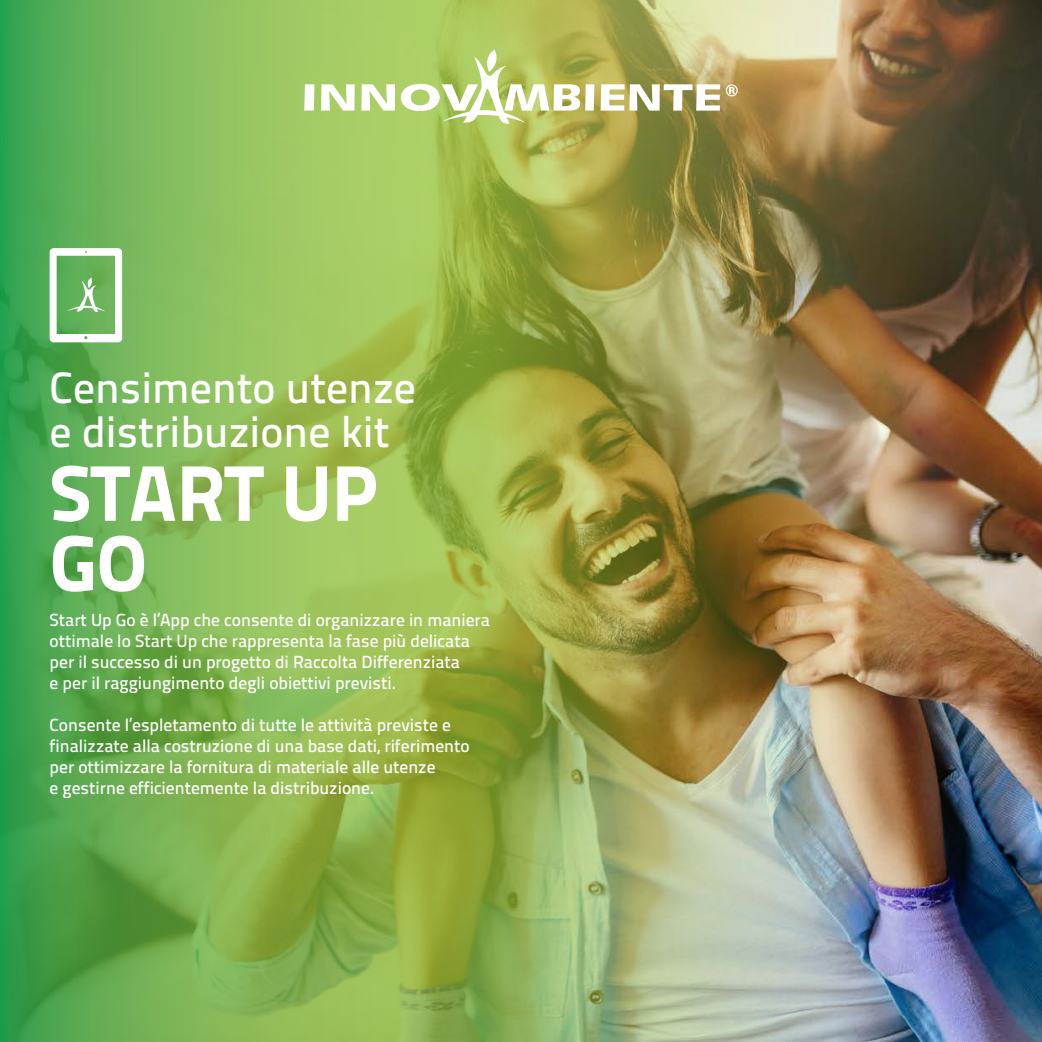
<style>
.page{position:relative;width:1042px;height:1042px;background:#fff}
.page>*{position:absolute;margin:0;border:0;box-sizing:border-box;transform-origin:0 0}
.t1{font:78.75px/70px "Titillium Text 25 L 999 wt";color:#fff}
.t2{font:43.75px/43.8px "Titillium Text 25 L 600 wt";color:#fff}
.t3{font:17.5px/21px "Titillium Text 25 L 600 wt";color:#fff}
</style>
<div class="page">
<img style="left:0;top:0;width:1042px;height:1042px">
<svg style="left:726px;top:84px;width:12px;height:12px"></svg>
<svg style="left:600px;top:84px;width:120px;height:27px"></svg>
<svg style="left:304px;top:84px;width:10px;height:27px"></svg>
<svg style="left:321px;top:84px;width:34px;height:27px"></svg>
<svg style="left:361px;top:84px;width:34px;height:27px"></svg>
<svg style="left:401px;top:50px;width:193px;height:76px"></svg>
<svg style="left:50px;top:248px;width:72px;height:94px"></svg>
<h2 class="t2" style="left:50px;top:363px;width:368px">Censimento utenze e distribuzione kit</h2>
<h1 class="t1" style="left:50px;top:453px;width:330px">START UP<br>GO</h1>
<p class="t3" style="left:50px;top:609px;width:442px">Start Up Go è l’App che consente di organizzare in maniera ottimale lo Start Up che rappresenta la fase più delicata per il successo di un progetto di Raccolta Differenziata<br>e per il raggiungimento degli obiettivi previsti.</p>
<p class="t3" style="left:50px;top:714px;width:421px">Consente l’espletamento di tutte le attività previste e finalizzate alla costruzione di una base dati, riferimento per ottimizzare la fornitura di materiale alle utenze<br>e gestirne efficientemente la distribuzione.</p>
</div>
